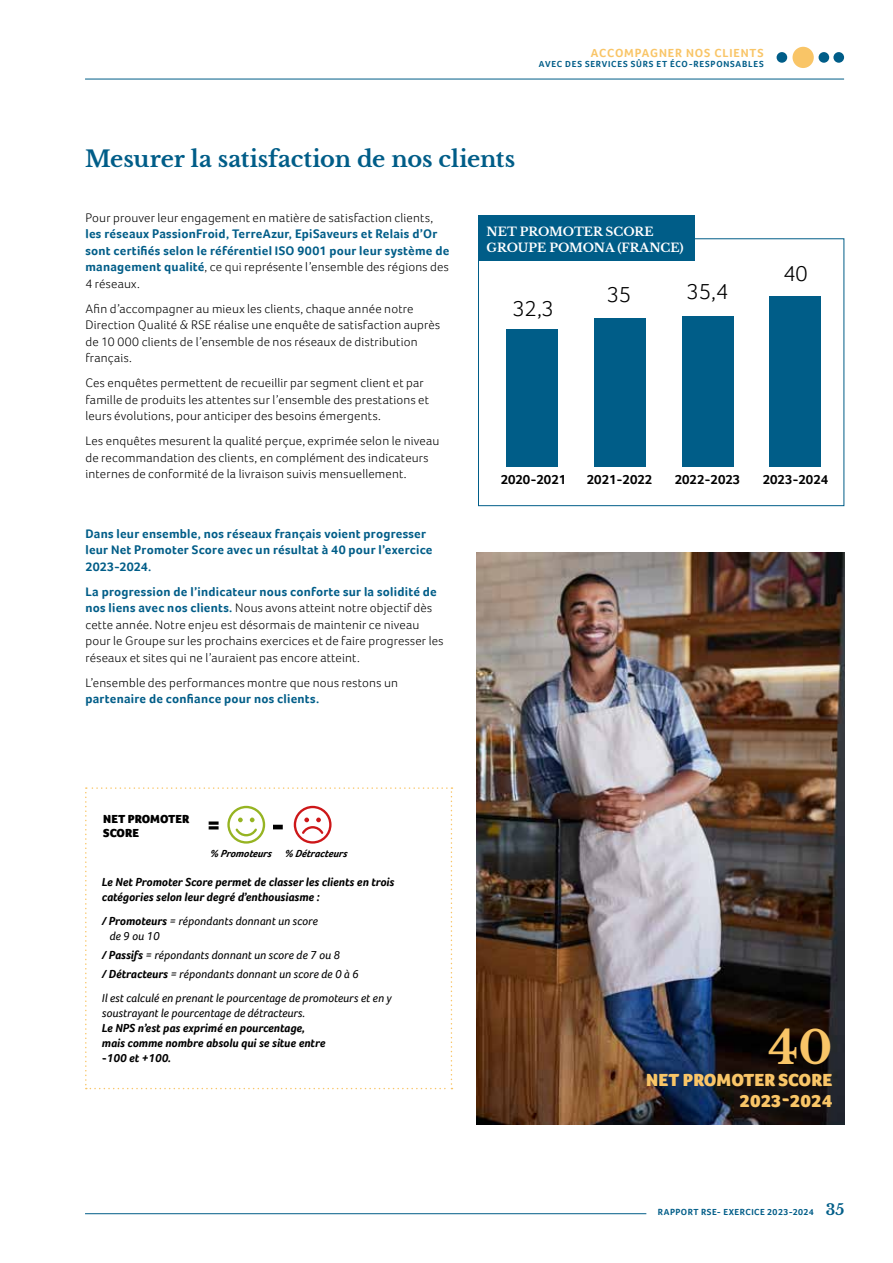
<style>
.page{position:relative;width:893px;height:1263px;background:#fff}
.page>*{position:absolute;margin:0;border:0;box-sizing:border-box;transform-origin:0 0}
.t1{font:700 45px "Libre Baskerville";color:#f9c567}
.t2{font:700 22.5px "Libre Baskerville";letter-spacing:-.01em;color:#005d88}
.t3{font:300 22.5px "Foco";color:#000}
.t4{font:900 19.95px "Foco";color:#000}
.t5{font:900 18px/21px "Foco";color:#f9c567;text-align:right}
.t6{font:700 13.5px "Foco";color:#000}
.t7{font:300 12.75px/16.5px "Foco";letter-spacing:.015em;color:#000}
.t8{font:700 12.75px/16.5px "Foco";letter-spacing:.02em;color:#005d88}
.t9{font:italic 12px/15px "Foco";color:#000}
.t10{font:italic 700 12px/15px "Foco";color:#000}
.t11{font:700 12px/16.5px "Libre Baskerville";color:#fff}
.t12{font:700 12px "Foco";letter-spacing:.075em;color:#f9c567}
.t13{font:900 12px/13.5px "Foco";color:#000}
.t14{font:italic 700 10.5px "Foco";color:#000}
.t15{font:700 9px "Foco";letter-spacing:.08em;color:#005d88}
.t16{font:700 9px "Foco";letter-spacing:.055em;color:#005d88}
.s1{font-weight:300;color:#000}
.s2{font-weight:700;color:#005d88}
.s3{font-weight:700}
.s4{font-family:"Libre Baskerville";font-size:15px}
</style>
<div class="page">
<img style="left:477px;top:553px;width:367px;height:572px">
<div style="left:478px;top:238px;width:366px;height:268px;border:1px solid #005d88"></div>
<div style="left:506px;top:329px;width:51px;height:137px;background:#005d88"></div>
<div style="left:594px;top:318px;width:51px;height:148px;background:#005d88"></div>
<div style="left:682px;top:316px;width:51px;height:150px;background:#005d88"></div>
<div style="left:770px;top:296px;width:51px;height:170px;background:#005d88"></div>
<svg style="left:85px;top:787px;width:367px;height:302px"></svg>
<hr style="left:273px;top:825px;width:10px;height:4px;background:#000">
<div style="left:792px;top:47px;width:22px;height:21px;background:#f9c567;border-radius:50%"></div>
<div style="left:777px;top:52px;width:10px;height:11px;background:#005d88;border-radius:50%"></div>
<div style="left:819px;top:52px;width:10px;height:11px;background:#005d88;border-radius:50%"></div>
<div style="left:833px;top:52px;width:11px;height:11px;background:#005d88;border-radius:50%"></div>
<div style="left:478px;top:216px;width:216px;height:45px;background:#005d88"></div>
<hr style="left:85px;top:79px;width:759px;height:1px;background:#005d88">
<hr style="left:85px;top:1213px;width:561px;height:1px;background:#005d88">
<p class="t12" style="left:591px;top:46px;width:174px">ACCOMPAGNER NOS CLIENTS</p>
<p class="t15" style="left:539px;top:59px;width:226px">AVEC DES SERVICES SÛRS ET ÉCO-RESPONSABLES</p>
<h2 class="t2" style="left:85px;top:145px;width:432px">Mesurer la satisfaction de nos clients</h2>
<p class="t7" style="left:85px;top:209px;width:349px">Pour prouver leur engagement en matière de satisfaction clients,</p>
<p class="t8" style="left:85px;top:225px;width:365px">les réseaux PassionFroid, TerreAzur, EpiSaveurs et Relais d’Or sont certifiés selon le référentiel ISO 9001 pour leur système de management qualité<span class="s1">, ce qui représente l’ensemble des régions des 4 réseaux.</span></p>
<p class="t7" style="left:85px;top:300px;width:356px">Afin d’accompagner au mieux les clients, chaque année notre Direction Qualité &amp; RSE réalise une enquête de satisfaction auprès de 10 000 clients de l’ensemble de nos réseaux de distribution français.</p>
<p class="t7" style="left:85px;top:375px;width:345px">Ces enquêtes permettent de recueillir par segment client et par famille de produits les attentes sur l’ensemble des prestations et leurs évolutions, pour anticiper des besoins émergents.</p>
<p class="t7" style="left:85px;top:433px;width:355px">Les enquêtes mesurent la qualité perçue, exprimée selon le niveau de recommandation des clients, en complément des indicateurs internes de conformité de la livraison suivis mensuellement.</p>
<p class="t8" style="left:85px;top:525px;width:349px">Dans leur ensemble, nos réseaux français voient progresser leur Net Promoter Score avec un résultat à 40 pour l’exercice<br>2023-2024.</p>
<p class="t7" style="left:85px;top:583px;width:359px"><span class="s2">La progression de l’indicateur nous conforte sur la solidité de nos liens avec nos clients.</span> Nous avons atteint notre objectif dès cette année. Notre enjeu est désormais de maintenir ce niveau pour le Groupe sur les prochains exercices et de faire progresser les réseaux et sites qui ne l’auraient pas encore atteint.</p>
<p class="t7" style="left:85px;top:674px;width:314px">L’ensemble des performances montre que nous restons un</p>
<p class="t8" style="left:85px;top:691px;width:235px">partenaire de confiance pour nos clients.</p>
<p class="t11" style="left:487px;top:223px;width:199px">NET PROMOTER SCORE<br>GROUPE POMONA (FRANCE)</p>
<h2 class="t3" style="left:513px;top:295px;width:43px">32,3</h2>
<h2 class="t3" style="left:607px;top:281px;width:26px">35</h2>
<h2 class="t3" style="left:687px;top:279px;width:43px">35,4</h2>
<h2 class="t3" style="left:783px;top:261px;width:26px">40</h2>
<p class="t6" style="left:501px;top:472px;width:67px">2020-2021</p>
<p class="t6" style="left:587px;top:472px;width:67px">2021-2022</p>
<p class="t6" style="left:675px;top:472px;width:67px">2022-2023</p>
<p class="t6" style="left:763px;top:472px;width:67px">2023-2024</p>
<p class="t13" style="left:103px;top:812px;width:88px">NET PROMOTER<br>SCORE</p>
<h3 class="t4" style="left:208px;top:813px;width:13px">=</h3>
<p class="t14" style="left:210px;top:847px;width:141px">% Promoteurs % Détracteurs</p>
<p class="t10" style="left:102px;top:874px;width:294px">Le Net Promoter Score permet de classer les clients en trois catégories selon leur degré d’enthousiasme :</p>
<p class="t9" style="left:109px;top:913px;width:210px;text-indent:-8px"><span class="s3">/ Promoteurs</span> = répondants donnant un score de 9 ou 10</p>
<p class="t9" style="left:102px;top:945px;width:258px;line-height:19.2px"><span class="s3">/ Passifs</span> = répondants donnant un score de 7 ou 8<br><span class="s3">/ Détracteurs</span> = répondants donnant un score de 0 à 6</p>
<p class="t9" style="left:102px;top:990px;width:291px">Il est calculé en prenant le pourcentage de promoteurs et en y soustrayant le pourcentage de détracteurs.</p>
<p class="t10" style="left:102px;top:1020px;width:225px">Le NPS n’est pas exprimé en pourcentage, mais comme nombre absolu qui se situe entre -100 et +100.</p>
<h1 class="t1" style="left:768px;top:1020px;width:65px">40</h1>
<h3 class="t5" style="left:646px;top:1069px;width:188px">NET PROMOTER SCORE<br>2023-2024</h3>
<p class="t16" style="left:658px;top:1207px;width:188px">RAPPORT RSE- EXERCICE 2023-2024 <span class="s4">35</span></p>
</div>
